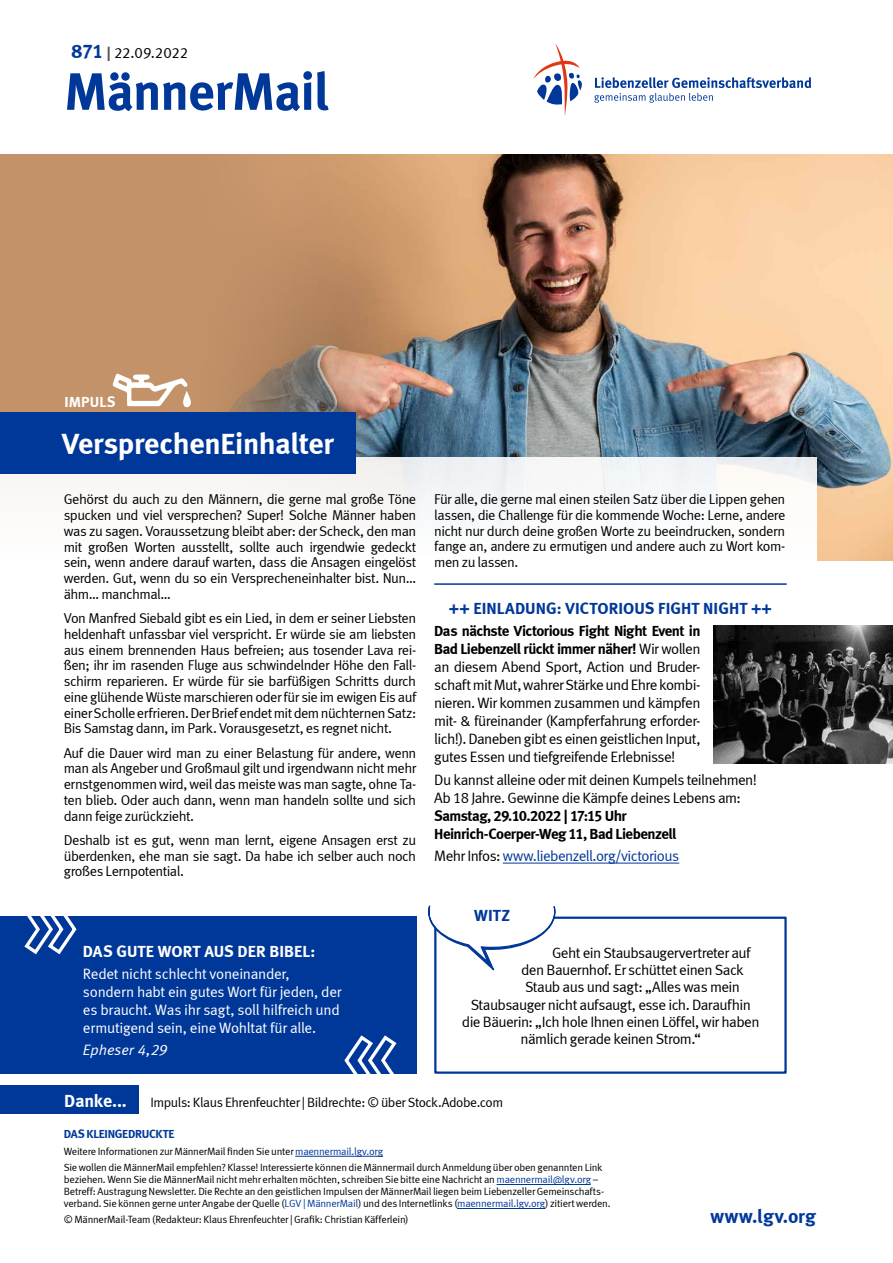
<style>
.page{position:relative;width:893px;height:1263px;background:#fff}
.page>*{position:absolute;margin:0;border:0;box-sizing:border-box;transform-origin:0 0}
.t1{font:52.5px "Meta Bold LF";letter-spacing:-.015em;color:#003899}
.t2{font:30px "Meta Bold LF";letter-spacing:-.01em;color:#fff}
.t3{font:19.5px "Meta Bold LF";letter-spacing:.025em;color:#003899}
.t4{font:18px "Meta Bold LF";letter-spacing:-.01em;color:#fff}
.t5{font:16.5px "Meta Bold LF";letter-spacing:.005em;color:#003899}
.t6{font:16.5px "Meta Bold LF";letter-spacing:.005em;color:#fff}
.t7{font:15px/18px "Meta Normal LF";letter-spacing:-.04em;color:#000;text-align:justify}
.t8{font:15px/18px "Meta Bold LF";letter-spacing:-.04em;color:#000}
.t9{font:15px/18px "Meta Normal LF";letter-spacing:-.02em;color:#fff}
.t10{font:15px "Meta Normal LF";letter-spacing:-.04em;color:#003899}
.t11{font:italic 15px "Meta Normal LF";color:#fff}
.t12{font:15px "Meta Bold LF";letter-spacing:.005em;color:#fff}
.t13{font:14.25px/15.8px "Meta Normal LF";letter-spacing:-.04em;color:#000;text-align:justify}
.t14{font:13.5px "Meta Normal LF";letter-spacing:-.035em;color:#000}
.t15{font:12px "Meta Bold LF";letter-spacing:-.02em;color:#003899}
.t16{font:10.5px/12px "Meta Normal LF";letter-spacing:-.025em;color:#000}
.s1{font-family:"Meta Bold LF";font-size:19.5px;color:#003899}
.s2{font-family:"Meta Bold LF";color:#575756}
.s3{font-family:"Meta Normal LF"}
.s4{color:#000}
.s5{color:#003899}
</style>
<div class="page">
<div style="left:0;top:916px;width:416px;height:158px;background:#003899"></div>
<svg style="left:344px;top:1035px;width:53px;height:39px"></svg>
<svg style="left:24px;top:916px;width:53px;height:39px"></svg>
<div style="left:434px;top:916px;width:353px;height:158px;border:2px solid #003899"></div>
<svg style="left:428px;top:862px;width:128px;height:112px"></svg>
<div style="left:0;top:155px;width:893px;height:405px;background:#c39269"></div>
<img style="left:227px;top:155px;width:666px;height:405px">
<div style="left:0;top:1086px;width:139px;height:28px;background:#003899"></div>
<hr style="left:295px;top:1156px;width:88px;height:1px;background:#003899">
<hr style="left:497px;top:1184px;width:94px;height:1px;background:#003899">
<hr style="left:457px;top:1208px;width:88px;height:1px;background:#003899">
<svg style="left:594px;top:77px;width:217px;height:26px"></svg>
<svg style="left:533px;top:44px;width:49px;height:72px"></svg>
<div style="left:0;top:457px;width:816px;height:104px;background:#fff"></div>
<hr style="left:503px;top:863px;width:176px;height:1px;background:#003899">
<div style="left:0;top:412px;width:355px;height:62px;background:#003899"></div>
<svg style="left:112px;top:373px;width:79px;height:35px"></svg>
<img style="left:713px;top:626px;width:180px;height:137px">
<hr style="left:434px;top:583px;width:353px;height:2px;background:#003899">
<p class="t7" style="left:71px;top:44px;width:118px"><span class="s1">871</span> <span class="s2">|</span> 22.09.2022</p>
<h1 class="t1" style="left:64px;top:60px;width:266px">MännerMail</h1>
<p class="t12" style="left:65px;top:393px;width:53px">IMPULS</p>
<h2 class="t2" style="left:62px;top:426px;width:273px">VersprechenEinhalter</h2>
<p class="t13" style="left:64px;top:491px;width:354px">Gehörst du auch zu den Männern, die gerne mal große Töne spucken und viel versprechen? Super! Solche Männer haben was zu sagen. Voraussetzung bleibt aber: der Scheck, den man mit großen Worten ausstellt, sollte auch irgendwie gedeckt sein, wenn andere darauf warten, dass die Ansagen eingelöst werden. Gut, wenn du so ein Versprecheneinhalter bist. Nun… ähm… manchmal…</p>
<p class="t13" style="left:64px;top:610px;width:354px">Von Manfred Siebald gibt es ein Lied, in dem er seiner Liebsten heldenhaft unfassbar viel verspricht. Er würde sie am liebsten aus einem brennenden Haus befreien; aus tosender Lava rei&shy;ßen; ihr im rasenden Fluge aus schwindelnder Höhe den Fall&shy;schirm reparieren. Er würde für sie barfüßigen Schritts durch eine glühende Wüste marschieren oder für sie im ewigen Eis auf einer Scholle erfrieren. Der Brief endet mit dem nüchternen Satz:<br>Bis Samstag dann, im Park. Vorausgesetzt, es regnet nicht.</p>
<p class="t13" style="left:64px;top:744px;width:354px">Auf die Dauer wird man zu einer Belastung für andere, wenn man als Angeber und Großmaul gilt und irgendwann nicht mehr ernstgenommen wird, weil das meiste was man sagte, ohne Ta&shy;ten blieb. Oder auch dann, wenn man handeln sollte und sich dann feige zurückzieht.</p>
<p class="t13" style="left:64px;top:832px;width:354px">Deshalb ist es gut, wenn man lernt, eigene Ansagen erst zu überdenken, ehe man sie sagt. Da habe ich selber auch noch großes Lernpotential.</p>
<p class="t6" style="left:83px;top:941px;width:234px">DAS GUTE WORT AUS DER BIBEL:</p>
<p class="t9" style="left:83px;top:965px;width:260px">Redet nicht schlecht voneinander, sondern habt ein gutes Wort für jeden, der es braucht. Was ihr sagt, soll hilfreich und ermutigend sein, eine Wohltat für alle.</p>
<p class="t11" style="left:83px;top:1041px;width:86px">Epheser 4,29</p>
<p class="t13" style="left:434px;top:491px;width:353px">Für alle, die gerne mal einen steilen Satz über die Lippen gehen lassen, die Challenge für die kommende Woche: Lerne, andere nicht nur durch deine großen Worte zu beeindrucken, sondern fange an, andere zu ermutigen und andere auch zu Wort kom&shy;men zu lassen.</p>
<p class="t5" style="left:449px;top:599px;width:325px">++ EINLADUNG: VICTORIOUS FIGHT NIGHT ++</p>
<p class="t8" style="left:434px;top:622px;width:268px">Das nächste Victorious Fight Night Event in<br>Bad Liebenzell rückt immer näher! <span class="s3">Wir wollen</span></p>
<p class="t7" style="left:434px;top:658px;width:268px">an diesem Abend Sport, Action und Bruder&shy;schaft mit Mut, wahrer Stärke und Ehre kombi&shy;nieren. Wir kommen zusammen und kämpfen mit- &amp; füreinander (Kampferfahrung erforder&shy;lich!). Daneben gibt es einen geistlichen Input, gutes Essen und tiefgreifende Erlebnisse!</p>
<p class="t7" style="left:434px;top:770px;width:324px">Du kannst alleine oder mit deinen Kumpels teilnehmen!<br>Ab 18 Jahre. Gewinne die Kämpfe deines Lebens am:</p>
<p class="t8" style="left:434px;top:806px;width:244px">Samstag, 29.10.2022 | 17:15 Uhr<br>Heinrich-Coerper-Weg 11, Bad Liebenzell</p>
<p class="t10" style="left:434px;top:847px;width:247px"><span class="s4">Mehr Infos:</span> www.liebenzell.org/victorious</p>
<p class="t5" style="left:474px;top:906px;width:37px">WITZ</p>
<p class="t7" style="left:552px;top:943px;width:200px">Geht ein Staubsaugervertreter auf</p>
<p class="t7" style="left:521px;top:961px;width:224px">den Bauernhof. Er schüttet einen Sack</p>
<p class="t7" style="left:525px;top:978px;width:216px">Staub aus und sagt: „Alles was mein</p>
<p class="t7" style="left:471px;top:995px;width:282px">Staubsauger nicht aufsaugt, esse ich. Daraufhin</p>
<p class="t7" style="left:462px;top:1012px;width:299px">die Bäuerin: „Ich hole Ihnen einen Löffel, wir haben</p>
<p class="t7" style="left:521px;top:1030px;width:182px">nämlich gerade keinen Strom.“</p>
<p class="t4" style="left:64px;top:1090px;width:64px">Danke...</p>
<p class="t14" style="left:150px;top:1095px;width:354px">Impuls: Klaus Ehrenfeuchter | Bildrechte: © über Stock.Adobe.com</p>
<p class="t15" style="left:64px;top:1127px;width:112px">DAS KLEINGEDRUCKTE</p>
<p class="t16" style="left:64px;top:1143px;width:540px;line-height:16.2px">Weitere Informationen zur MännerMail finden Sie unter <span class="s5">maennermail.lgv.org<br></span>Sie wollen die MännerMail empfehlen? Klasse! Interessierte können die Männermail durch Anmeldung über oben genannten Link</p>
<p class="t16" style="left:64px;top:1173px;width:548px">beziehen. Wenn Sie die MännerMail nicht mehr erhalten möchten, schreiben Sie bitte eine Nachricht an <span class="s5">maennermail@lgv.org</span> –<br>Betreff: Austragung Newsletter. Die Rechte an den geistlichen Impulsen der MännerMail liegen beim Liebenzeller Gemeinschafts&shy;verband. Sie können gerne unter Angabe der Quelle (<span class="s5">LGV | MännerMail</span>) und des Internetlinks (<span class="s5">maennermail.lgv.org</span>) zitiert werden.</p>
<p class="t16" style="left:64px;top:1213px;width:346px">© MännerMail-Team (Redakteur: Klaus Ehrenfeuchter | Grafik: Christian Käfferlein)</p>
<h3 class="t3" style="left:710px;top:1205px;width:107px">www.lgv.org</h3>
</div>
